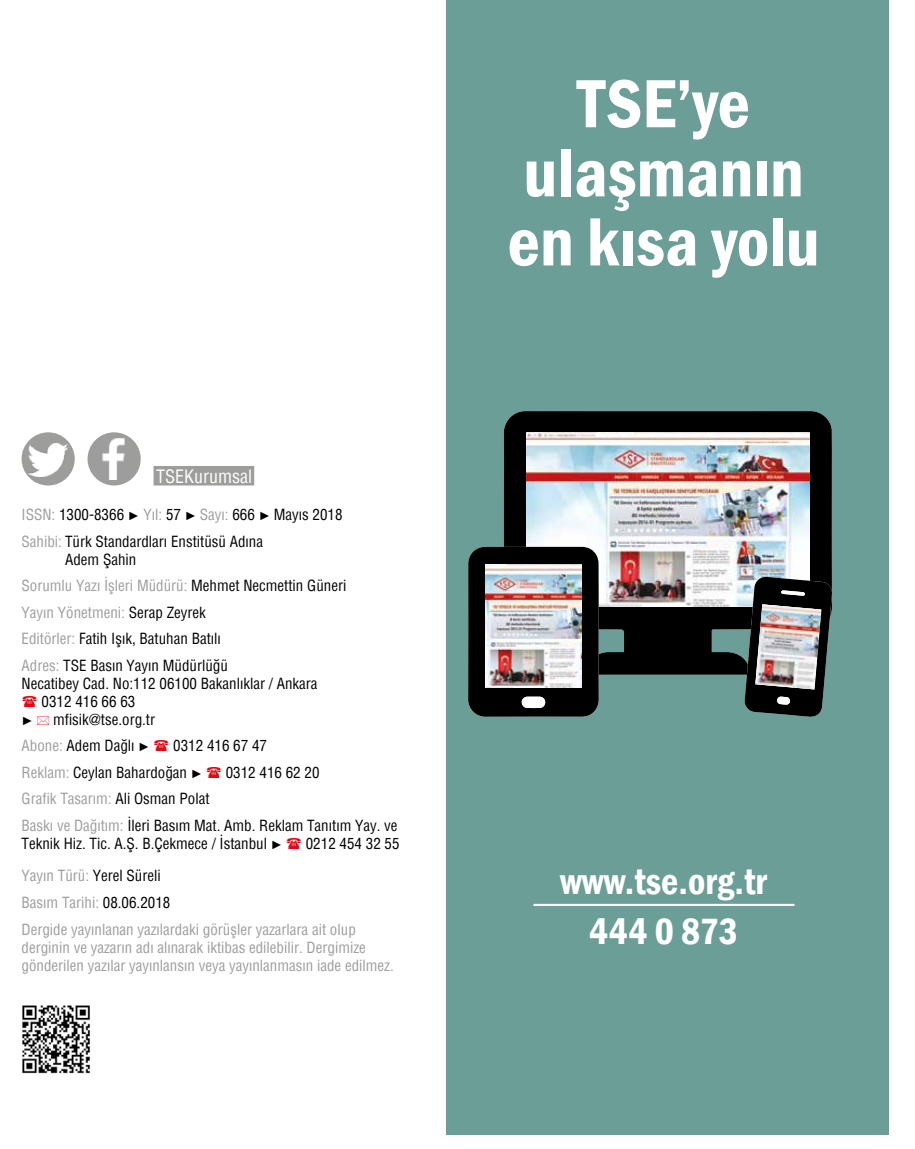
<style>
.page{position:relative;width:915px;height:1149px;background:#fff}
.page>*{position:absolute;margin:0;border:0;box-sizing:border-box;transform-origin:0 0}
.t1{font:600 condensed 70.5px/69px "Franklin Gothic";color:#fff;text-align:center}
.t2{font:600 condensed 37.5px/49.9px "Franklin Gothic";color:#fff;text-align:center}
.t3{font:condensed 18px "Helvetica";color:#fff}
.t4{font:condensed 15px/26.5px "Helvetica";color:#000}
.t5{font:condensed 15px/26.5px "Helvetica";color:#9d9d9c}
.t6{font:12px "Times New Roman";color:#000}
.s1{color:#9d9d9c}
.s2{font-family:"Times New Roman";font-stretch:normal;font-size:12px}
.s3{color:#000}
</style>
<div class="page">
<div style="left:154px;top:466px;width:99px;height:18px;background:#9d9d9c"></div>
<div style="left:153px;top:466px;width:101px;height:19px;border:2px solid #9d9d9c"></div>
<div style="left:88px;top:433px;width:52px;height:51px;background:#9d9d9c;border-radius:50%"></div>
<div style="left:87px;top:432px;width:54px;height:53px;border:2px solid #9d9d9c;border-radius:50%"></div>
<img style="left:102px;top:438px;width:23px;height:41px">
<img style="left:22px;top:1005px;width:68px;height:69px">
<div style="left:22px;top:433px;width:52px;height:51px;background:#9d9d9c;border-radius:50%"></div>
<div style="left:22px;top:432px;width:53px;height:53px;border:2px solid #9d9d9c;border-radius:50%"></div>
<img style="left:28px;top:443px;width:40px;height:33px">
<div style="left:446px;top:0;width:442px;height:1133px;background:#6b9e96"></div>
<svg style="left:504px;top:411px;width:327px;height:263px;background:#0b0e0d"></svg>
<img style="left:526px;top:432px;width:283px;height:174px">
<svg style="left:468px;top:546px;width:130px;height:170px;background:#121313"></svg>
<svg style="left:744px;top:576px;width:87px;height:140px;background:#272f2e"></svg>
<img style="left:486px;top:564px;width:95px;height:123px">
<img style="left:755px;top:604px;width:66px;height:85px">
<hr style="left:533px;top:903px;width:261px;height:2px;background:#fff">
<p class="t3" style="left:156px;top:464px;width:97px">TSEKurumsal</p>
<p class="t4" style="left:22px;top:501px;width:322px"><span class="s1">ISSN:</span> 1300-8366 <span class="s2">►</span> <span class="s1">Yıl:</span> 57 <span class="s2">►</span> <span class="s1">Sayı:</span> 666 <span class="s2">►</span> Mayıs 2018<br><span class="s1">Sahibi:</span> Türk Standardları Enstitüsü Adına</p>
<p class="t4" style="left:22px;top:545px;width:326px;text-indent:43px">Adem Şahin<br><span class="s1">Sorumlu Yazı İşleri Müdürü:</span> Mehmet Necmettin Güneri <span class="s1">Yayın Yönetmeni:</span> Serap Zeyrek<br><span class="s1">Editörler:</span> Fatih Işık, Batuhan Batılı<br><span class="s1">Adres:</span> TSE Basın Yayın Müdürlüğü</p>
<p class="t4" style="left:42px;top:674px;width:277px;line-height:18px;text-indent:-20px">Necatibey Cad. No:112 06100 Bakanlıklar / Ankara<br>0312 416 66 63</p>
<p class="t6" style="left:22px;top:712px;width:13px">►</p>
<p class="t4" style="left:22px;top:705px;width:135px;text-indent:31px">mfisik@tse.org.tr<br><span class="s1">Abone:</span> Adem Dağlı <span class="s2">►</span></p>
<p class="t4" style="left:22px;top:732px;width:247px;text-indent:152px">0312 416 67 47<br><span class="s1">Reklam:</span> Ceylan Bahardoğan <span class="s2">►</span></p>
<p class="t4" style="left:226px;top:758px;width:95px">0312 416 62 20</p>
<p class="t4" style="left:22px;top:785px;width:377px"><span class="s1">Grafik Tasarım:</span> Ali Osman Polat<br><span class="s1">Baskı ve Dağıtım:</span> İleri Basım Mat. Amb. Reklam Tanıtım Yay. ve</p>
<p class="t4" style="left:22px;top:829px;width:262px">Teknik Hiz. Tic. A.Ş. B.Çekmece / İstanbul <span class="s2">►</span></p>
<p class="t4" style="left:306px;top:829px;width:95px">0212 454 32 55</p>
<p class="t5" style="left:22px;top:862px;width:335px">Yayın Türü: <span class="s3">Yerel Süreli<br></span>Basım Tarihi: <span class="s3">08.06.2018<br></span>Dergide yayınlanan yazılardaki görüşler yazarlara ait olup</p>
<p class="t5" style="left:22px;top:937px;width:373px;line-height:18px">derginin ve yazarın adı alınarak iktibas edilebilir. Dergimize gönderilen yazılar yayınlansın veya yayınlanmasın iade edilmez.</p>
<h1 class="t1" style="left:507px;top:68px;width:313px">TSE’ye ulaşmanın en kısa yolu</h1>
<h2 class="t2" style="left:560px;top:855px;width:208px">www.tse.org.tr<br>444 0 873</h2>
</div>
